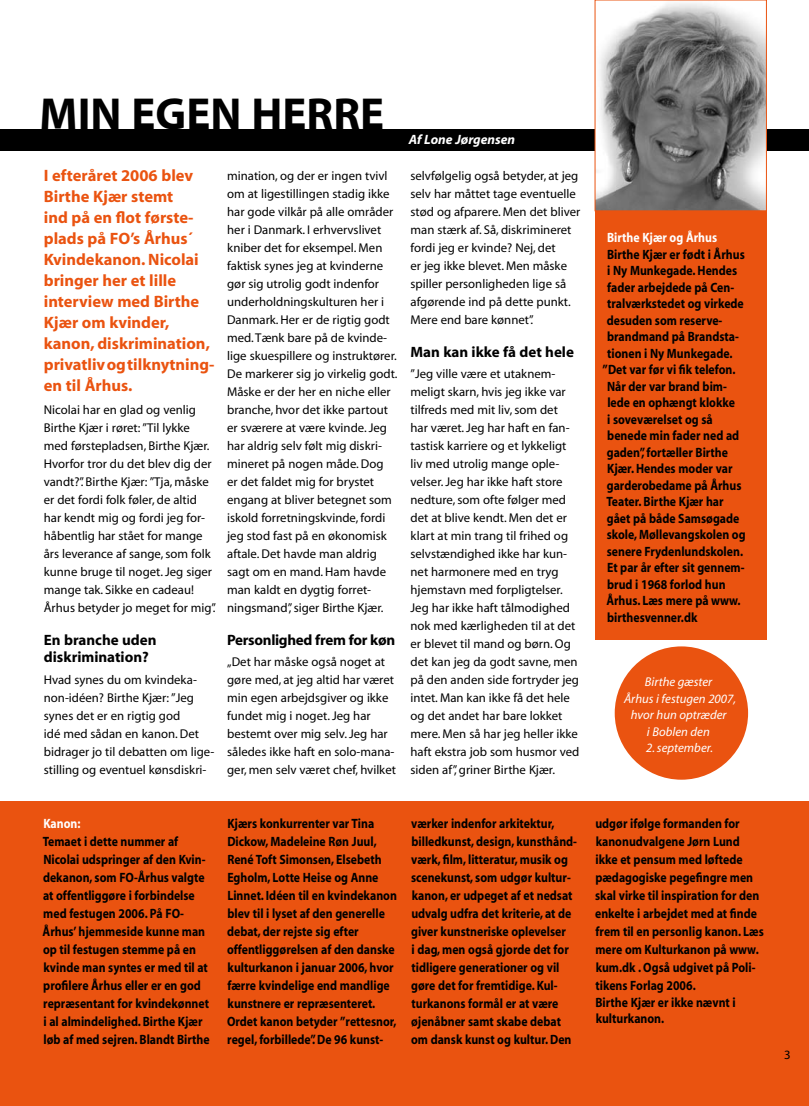
<style>
.page{position:relative;width:809px;height:1106px;background:#fff}
.page>*{position:absolute;margin:0;border:0;box-sizing:border-box;transform-origin:0 0}
.t1{font:700 45px "Myriad";color:#000}
.t2{font:700 16.5px/21px "Myriad";color:#ea5310}
.t3{font:700 15px/16.5px "Myriad";color:#000}
.t4{font:700 15px "Myriad";letter-spacing:-.02em;color:#000}
.t5{font:700 13.5px/18px "Myriad";color:#000;scale:.87 1}
.t6{font:700 13.5px "Myriad";color:#fff;scale:.87 1}
.t7{font:italic 700 13.5px "Myriad";color:#fff}
.t8{font:12.75px/18px "Myriad";color:#000}
.t9{font:italic 12.75px/16.5px "Myriad";color:#fff;text-align:center}
</style>
<div class="page">
<div style="left:0;top:801px;width:808px;height:305px;background:#ea5310"></div>
<div style="left:0;top:129px;width:808px;height:21px;background:#000"></div>
<div style="left:594px;top:0;width:172px;height:639px;background:#ea5310"></div>
<img style="left:596px;top:2px;width:168px;height:207px">
<div style="left:614px;top:646px;width:133px;height:133px;background:#ea5310;border-radius:50%"></div>
<h1 class="t1" style="left:40px;top:90px;width:346px">Min egen herre</h1>
<p class="t2" style="left:44px;top:166px;width:171px">I efteråret 2006 blev<br>Birthe Kjær stemt<br>ind på en flot første&shy;plads på FO’s Århus´<br>Kvindekanon. Nicolai bringer her et lille interview med Birthe<br>Kjær om kvinder, kanon, diskrimination, privatliv og tilknytning&shy;en til Århus.</p>
<p class="t8" style="left:44px;top:401px;width:173px">Nicolai har en glad og venlig<br>Birthe Kjær i røret: ”Til lykke med førstepladsen, Birthe Kjær.<br>Hvorfor tror du det blev dig der vandt?”. Birthe Kjær: ”Tja, måske er det fordi folk føler, de altid har kendt mig og fordi jeg for&shy;håbentlig har stået for mange års leverance af sange, som folk kunne bruge til noget. Jeg siger mange tak. Sikke en cadeau!<br>Århus betyder jo meget for mig”.</p>
<p class="t3" style="left:44px;top:632px;width:114px">En branche uden diskrimination?</p>
<p class="t8" style="left:44px;top:671px;width:172px">Hvad synes du om kvindeka&shy;non-idéen? Birthe Kjær: ”Jeg synes det er en rigtig god<br>idé med sådan en kanon. Det bidrager jo til debatten om lige&shy;stilling og eventuel kønsdiskri-</p>
<p class="t8" style="left:227px;top:167px;width:172px">mination, og der er ingen tvivl om at ligestillingen stadig ikke har gode vilkår på alle områder her i Danmark. I erhvervslivet kniber det for eksempel. Men faktisk synes jeg at kvinderne gør sig utrolig godt indenfor underholdningskulturen her i<br>Danmark. Her er de rigtig godt med. Tænk bare på de kvinde&shy;lige skuespillere og instruktører.<br>De markerer sig jo virkelig godt.<br>Måske er der her en niche eller branche, hvor det ikke partout er sværere at være kvinde. Jeg har aldrig selv følt mig diskri&shy;mineret på nogen måde. Dog<br>er det faldet mig for brystet engang at bliver betegnet som iskold forretningskvinde, fordi jeg stod fast på en økonomisk aftale. Det havde man aldrig sagt om en mand. Ham havde man kaldt en dygtig forret&shy;ningsmand”, siger Birthe Kjær.</p>
<p class="t4" style="left:227px;top:632px;width:169px">Personlighed frem for køn</p>
<p class="t8" style="left:227px;top:653px;width:170px">„Det har måske også noget at gøre med, at jeg altid har været min egen arbejdsgiver og ikke fundet mig i noget. Jeg har bestemt over mig selv. Jeg har således ikke haft en solo-mana&shy;ger, men selv været chef, hvilket</p>
<p class="t7" style="left:408px;top:133px;width:108px">Af Lone Jørgensen</p>
<p class="t8" style="left:410px;top:167px;width:171px">selvfølgelig også betyder, at jeg selv har måttet tage eventuelle stød og afparere. Men det bliver man stærk af. Så, diskrimineret fordi jeg er kvinde? Nej, det<br>er jeg ikke blevet. Men måske spiller personligheden lige så afgørende ind på dette punkt.<br>Mere end bare kønnet”.</p>
<p class="t3" style="left:410px;top:344px;width:165px">Man kan ikke få det hele</p>
<p class="t8" style="left:410px;top:365px;width:170px">”Jeg ville være et utaknem&shy;meligt skarn, hvis jeg ikke var tilfreds med mit liv, som det<br>har været. Jeg har haft en fan&shy;tastisk karriere og et lykkeligt liv med utrolig mange ople&shy;velser. Jeg har ikke haft store nedture, som ofte følger med det at blive kendt. Men det er klart at min trang til frihed og selvstændighed ikke har kun&shy;net harmonere med en tryg hjemstavn med forpligtelser.<br>Jeg har ikke haft tålmodighed nok med kærligheden til at det er blevet til mand og børn. Og det kan jeg da godt savne, men på den anden side fortryder jeg intet. Man kan ikke få det hele og det andet har bare lokket mere. Men så har jeg heller ikke haft ekstra job som husmor ved siden af”, griner Birthe Kjær.</p>
<p class="t6" style="left:606px;top:231px;width:128px">Birthe Kjær og Århus</p>
<p class="t5" style="left:606px;top:246px;width:160px">Birthe Kjær er født i Århus</p>
<p class="t5" style="left:607px;top:262px;width:151px">i Ny Munkegade. Hendes</p>
<p class="t5" style="left:607px;top:279px;width:147px">fader arbejdede på Cen-</p>
<p class="t5" style="left:607px;top:295px;width:158px">tralværkstedet og virkede</p>
<p class="t5" style="left:606px;top:312px;width:134px">desuden som reserve-</p>
<p class="t5" style="left:607px;top:328px;width:153px">brandmand på Brandsta-</p>
<p class="t5" style="left:607px;top:345px;width:145px">tionen i Ny Munkegade.</p>
<p class="t5" style="left:602px;top:361px;width:154px">”Det var før vi fik telefon.</p>
<p class="t5" style="left:606px;top:378px;width:139px">Når der var brand bim-</p>
<p class="t5" style="left:607px;top:394px;width:148px">lede en ophængt klokke</p>
<p class="t5" style="left:607px;top:411px;width:123px">i soveværelset og så</p>
<p class="t5" style="left:607px;top:427px;width:153px">benede min fader ned ad</p>
<p class="t5" style="left:606px;top:444px;width:141px">gaden”, fortæller Birthe</p>
<p class="t5" style="left:606px;top:460px;width:145px">Kjær. Hendes moder var</p>
<p class="t5" style="left:606px;top:477px;width:156px">garderobedame på Århus</p>
<p class="t5" style="left:606px;top:493px;width:136px">Teater. Birthe Kjær har</p>
<p class="t5" style="left:606px;top:510px;width:154px">gået på både Samsøgade</p>
<p class="t5" style="left:606px;top:526px;width:161px">skole, Møllevangskolen og</p>
<p class="t5" style="left:606px;top:543px;width:158px">senere Frydenlundskolen.</p>
<p class="t5" style="left:606px;top:559px;width:159px">Et par år efter sit gennem-</p>
<p class="t5" style="left:607px;top:576px;width:137px">brud i 1968 forlod hun</p>
<p class="t5" style="left:606px;top:592px;width:156px">Århus. Læs mere på www.</p>
<p class="t5" style="left:607px;top:609px;width:105px">birthesvenner.dk</p>
<p class="t9" style="left:623px;top:674px;width:114px">Birthe gæster<br>Århus i festugen 2007, hvor hun optræder<br>i Boblen den</p>
<p class="t9" style="left:645px;top:740px;width:68px">2. september.</p>
<p class="t6" style="left:43px;top:817px;width:44px">Kanon:</p>
<p class="t5" style="left:43px;top:833px;width:193px">Temaet i dette nummer af<br>Nicolai udspringer af den Kvin&shy;dekanon, som FO-Århus valgte at offentliggøre i forbindelse med festugen 2006. På FO-<br>Århus’ hjemmeside kunne man op til festugen stemme på en kvinde man syntes er med til at profilere Århus eller er en god repræsentant for kvindekønnet i al almindelighed. Birthe Kjær løb af med sejren. Blandt Birthe</p>
<p class="t5" style="left:227px;top:815px;width:197px">Kjærs konkurrenter var Tina<br>Dickow, Madeleine Røn Juul,<br>René Toft Simonsen, Elsebeth<br>Egholm, Lotte Heise og Anne<br>Linnet. Idéen til en kvindekanon blev til i lyset af den generelle debat, der rejste sig efter offentliggørelsen af den danske kulturkanon i januar 2006, hvor færre kvindelige end mandlige kunstnere er repræsenteret.<br>Ordet kanon betyder ”rettesnor, regel, forbillede”. De 96 kunst-</p>
<p class="t5" style="left:411px;top:815px;width:192px">værker indenfor arkitektur, billedkunst, design, kunsthånd&shy;værk, film, litteratur, musik og scenekunst, som udgør kultur&shy;kanon, er udpeget af et nedsat udvalg udfra det kriterie, at de giver kunstneriske oplevelser<br>i dag, men også gjorde det for tidligere generationer og vil gøre det for fremtidige. Kul&shy;turkanons formål er at være øjenåbner samt skabe debat om dansk kunst og kultur. Den</p>
<p class="t5" style="left:595px;top:815px;width:195px">udgør ifølge formanden for kanonudvalgene Jørn Lund ikke et pensum med løftede pædagogiske pegefingre men skal virke til inspiration for den enkelte i arbejdet med at finde frem til en personlig kanon. Læs mere om Kulturkanon på www. kum.dk . Også udgivet på Poli&shy;tikens Forlag 2006.</p>
<p class="t5" style="left:595px;top:994px;width:163px;line-height:16.5px">Birthe Kjær er ikke nævnt i kulturkanon.</p>
</div>
